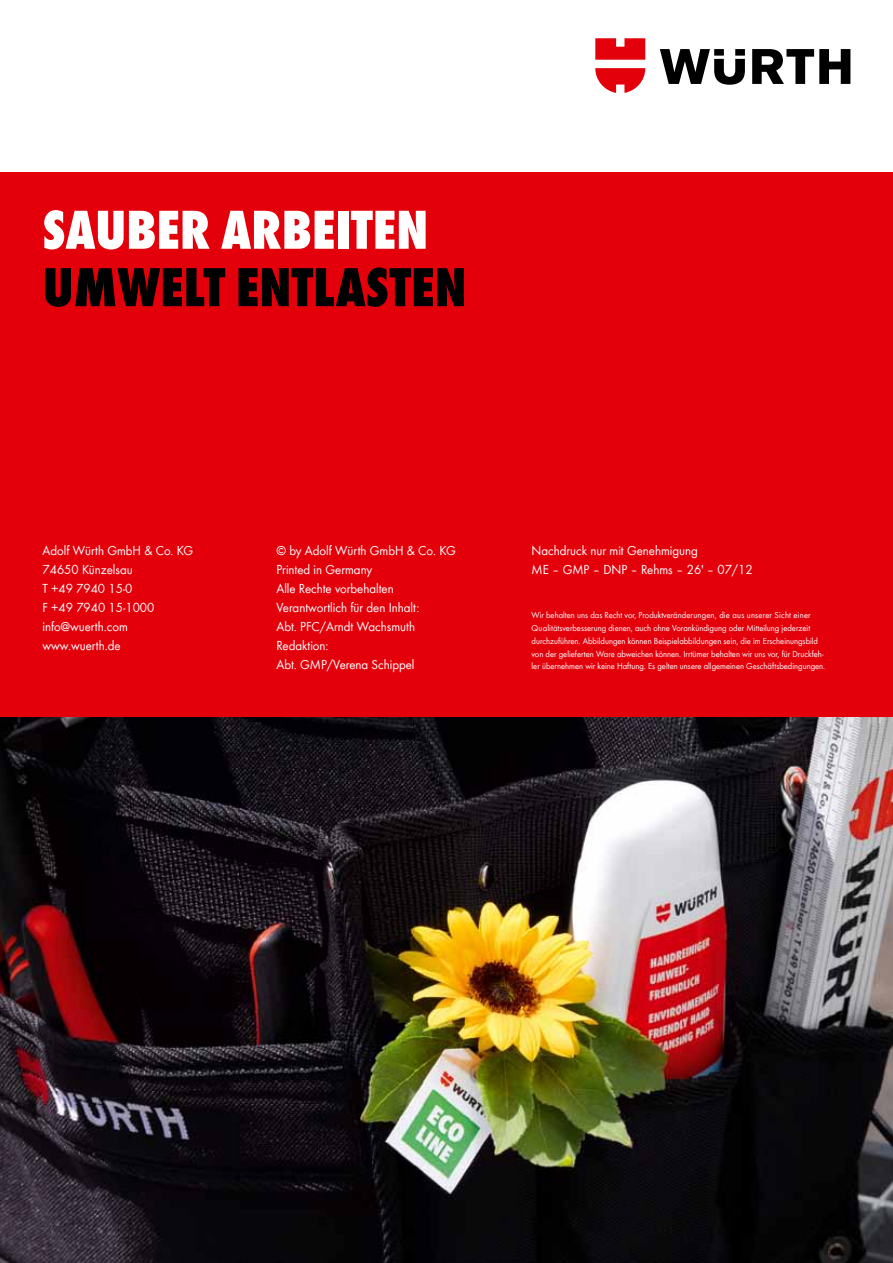
<style>
.page{position:relative;width:893px;height:1263px;background:#fff}
.page>*{position:absolute;margin:0;border:0;box-sizing:border-box;transform-origin:0 0}
.t1{font:800 condensed 57px "Wuerth";color:#000}
.t2{font:800 condensed 57px "Wuerth";color:#fff}
.t3{font:13.5px/19.2px "Wuerth";color:#fff}
.t4{font:9px/12.8px "Wuerth";color:#fff}
</style>
<div class="page">
<div style="left:0;top:172px;width:893px;height:546px;background:#e3000b"></div>
<svg style="left:660px;top:49px;width:190px;height:36px"></svg>
<svg style="left:595px;top:38px;width:50px;height:55px"></svg>
<img style="left:0;top:718px;width:893px;height:545px">
<h1 class="t2" style="left:43px;top:190px;width:387px">SAUBER ARBEITEN</h1>
<h1 class="t1" style="left:43px;top:247px;width:426px">UMWELT ENTLASTEN</h1>
<h2 class="t3" style="left:43px;top:540px;width:152px">Adolf Würth GmbH &amp; Co. KG<br>74650 Künzelsau<br>T +49 7940 15-0<br>F +49 7940 15-1000 info@wuerth.com www.wuerth.de</h2>
<h2 class="t3" style="left:276px;top:540px;width:181px">© by Adolf Würth GmbH &amp; Co. KG<br>Printed in Germany<br>Alle Rechte vorbehalten<br>Verantwortlich für den Inhalt:<br>Abt. PFC/Arndt Wachsmuth<br>Redaktion:<br>Abt. GMP/Verena Schippel</h2>
<h2 class="t3" style="left:531px;top:540px;width:223px">Nachdruck nur mit Genehmigung<br>ME – GMP – DNP – Rehms – 26' – 07/12</h2>
<p class="t4" style="left:531px;top:609px;width:295px">Wir behalten uns das Recht vor, Produktveränderungen, die aus unserer Sicht einer Qualitätsverbesserung dienen, auch ohne Vorankündigung oder Mitteilung jederzeit durchzuführen. Abbildungen können Beispielabbildungen sein, die im Erscheinungsbild von der gelieferten Ware abweichen können. Irrtümer behalten wir uns vor, für Druckfeh&shy;ler übernehmen wir keine Haftung. Es gelten unsere allgemeinen Geschäftsbedingungen.</p>
</div>
